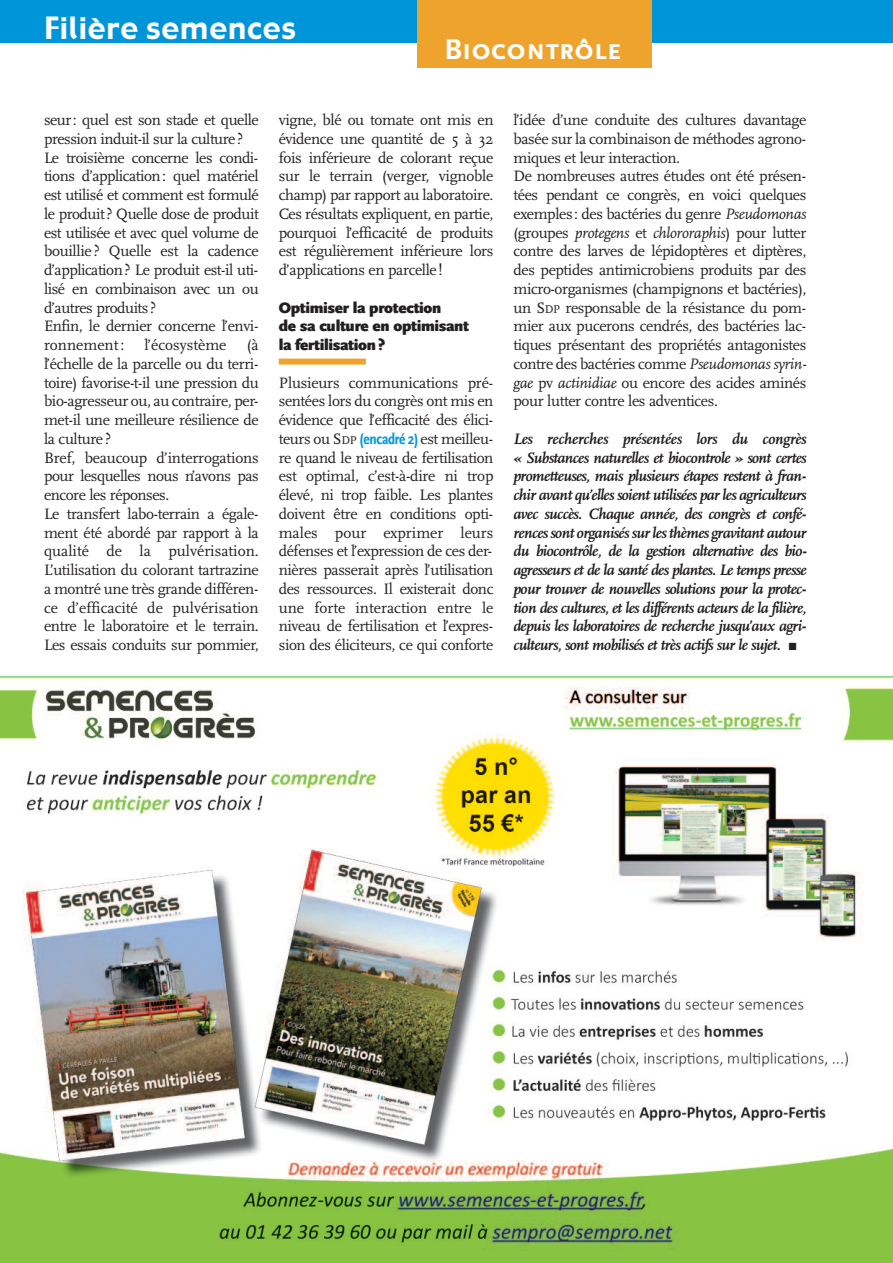
<style>
.page{position:relative;width:893px;height:1263px;background:#fff}
.page>*{position:absolute;margin:0;border:0;box-sizing:border-box;transform-origin:0 0}
.t1{font:30px "Gadget";letter-spacing:.03em;color:#fff}
.t2{font:700 30px "Scala Sans Caps";color:#fff}
.t3{font:15.75px/18.8px "Scala";letter-spacing:-.025em;color:#231f20}
.t4{font:italic 700 15.75px/18.8px "Scala";letter-spacing:-.03em;color:#231f20;text-align:justify}
.t5{font:900 15.75px/18.8px "Scala Sans";letter-spacing:-.02em;color:#231f20}
.t6{font:15.75px "Scala";color:#231f20}
.s1{font-size:11.85px}
.s2{font-family:"Scala Sans";font-weight:700;font-stretch:condensed;color:#0095d9}
.s3{font-style:italic}
.s4{font-family:"Scala Sans Expert";font-weight:400;font-style:normal}
</style>
<div class="page">
<img style="left:0;top:675px;width:893px;height:588px">
<div style="left:0;top:0;width:893px;height:43px;background:#0095d9"></div>
<div style="left:417px;top:0;width:234px;height:68px;background:#eea32c"></div>
<div style="left:279px;top:359px;width:87px;height:6px;background:#eea32c"></div>
<h1 class="t1" style="left:44px;top:11px;width:253px">Filière semences</h1>
<h1 class="t2" style="left:444px;top:32px;width:179px">Biocontrôle</h1>
<p class="t3" style="left:44px;top:112px;width:216px">seur: quel est son stade et quelle pression induit-il sur la culture?<br>Le troisième concerne les condi&shy;tions d’application: quel matériel est utilisé et comment est formulé le produit? Quelle dose de produit est utilisée et avec quel volume de bouillie? Quelle est la cadence d’application? Le produit est-il uti&shy;lisé en combinaison avec un ou d’autres produits?<br>Enfin, le dernier concerne l’envi&shy;ronnement:</p>
<p class="t6" style="left:145px;top:338px;width:83px">l’écosystème</p>
<p class="t3" style="left:44px;top:337px;width:216px;text-indent:203px">(à l’échelle de la parcelle ou du terri&shy;toire) favorise-t-il une pression du bio-agresseur ou, au contraire, per&shy;met-il une meilleure résilience de la culture?<br>Bref, beaucoup d’interrogations pour lesquelles nous n’avons pas encore les réponses.<br>Le transfert labo-terrain a égale&shy;ment été abordé par rapport à la qualité de la pulvérisation.<br>L’utilisation du colorant tartrazine a montré une très grande différen&shy;ce d’efficacité de pulvérisation entre le laboratoire et le terrain.<br>Les essais conduits sur pommier,</p>
<p class="t3" style="left:279px;top:112px;width:216px;text-align:justify">vigne, blé ou tomate ont mis en évidence une quantité de 5 à 32 fois inférieure de colorant reçue sur le terrain (verger, vignoble champ) par rapport au laboratoire.<br>Ces résultats expliquent, en partie, pourquoi l’efficacité de produits est régulièrement inférieure lors d’applications en parcelle!</p>
<p class="t5" style="left:279px;top:298px;width:192px">Optimiser la protection<br>de sa culture en optimisant la fertilisation?</p>
<p class="t3" style="left:279px;top:374px;width:216px;text-align:justify">Plusieurs communications pré&shy;sentées lors du congrès ont mis en évidence que l’efficacité des élici&shy;teurs ou S<span class="s1">DP</span> <span class="s2">(encadré 2)</span> est meilleu&shy;re quand le niveau de fertilisation est optimal, c’est-à-dire ni trop élevé, ni trop faible. Les plantes doivent être en conditions opti&shy;males pour exprimer leurs défenses et l’expression de ces der&shy;nières passerait après l’utilisation des ressources. Il existerait donc une forte interaction entre le niveau de fertilisation et l’expres&shy;sion des éliciteurs, ce qui conforte</p>
<p class="t3" style="left:513px;top:112px;width:294px">l’idée d’une conduite des cultures davantage basée sur la combinaison de méthodes agrono&shy;miques et leur interaction.<br>De nombreuses autres études ont été présen&shy;tées pendant ce congrès, en voici quelques exemples: des bactéries du genre <span class="s3">Pseudomonas </span>(groupes <span class="s3">protegens</span> et <span class="s3">chlororaphis</span>) pour lutter contre des larves de lépidoptères et diptères, des peptides antimicrobiens produits par des micro-organismes (champignons et bactéries), un S<span class="s1">DP</span> responsable de la résistance du pom&shy;mier aux pucerons cendrés, des bactéries lac&shy;tiques présentant des propriétés antagonistes contre des bactéries comme <span class="s3">Pseudomonas syrin&shy;gae</span> pv <span class="s3">actinidiae</span> ou encore des acides aminés pour lutter contre les adventices.</p>
<p class="t4" style="left:513px;top:429px;width:295px">Les recherches présentées lors du congrès « Substances naturelles et biocontrole » sont certes prometteuses, mais plusieurs étapes restent à fran&shy;chir avant qu’elles soient utilisées par les agriculteurs avec succès. Chaque année, des congrès et confé&shy;rences sont organisés sur les thèmes gravitant autour du biocontrôle, de la gestion alternative des bio&shy;agresseurs et de la santé des plantes. Le temps presse pour trouver de nouvelles solutions pour la protec&shy;tion des cultures, et les différents acteurs de la filière, depuis les laboratoires de recherche jusqu’aux agri&shy;culteurs, sont mobilisés et très actifs sur le sujet. <span class="s4">r</span></p>
</div>
